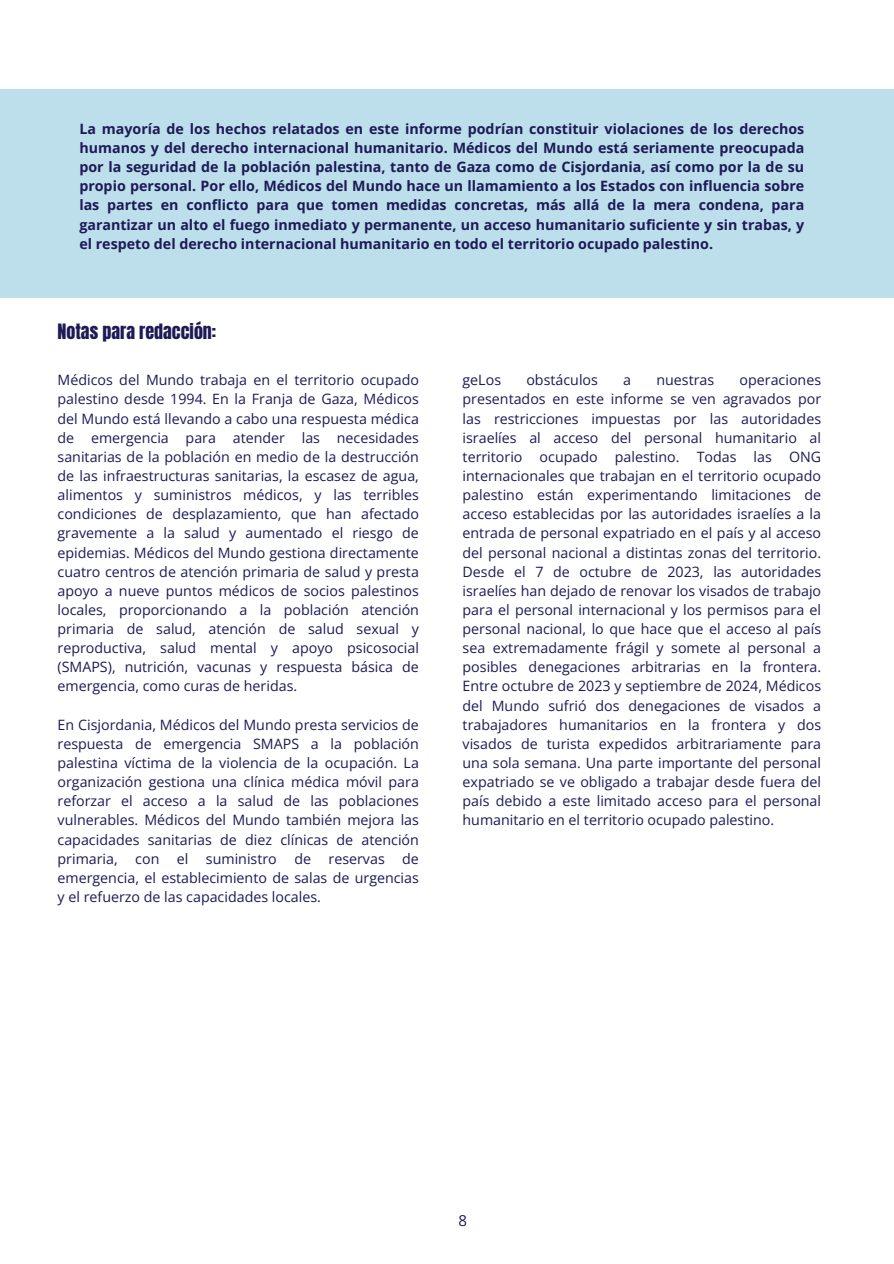
<style>
.page{position:relative;width:894px;height:1264px;background:#fff}
.page>*{position:absolute;margin:0;border:0;box-sizing:border-box;transform-origin:0 0}
.t1{font:18px "Anton";color:#1d1a55}
.t2{font:15px "Open Sans";color:#1d1a55}
.t3{font:14.25px/19.2px "Open Sans";color:#1d1a55;text-align:justify}
.t4{font:700 14.25px/19.2px "Open Sans";color:#1d1a55;text-align:justify}
</style>
<div class="page">
<div style="left:0;top:89px;width:893px;height:209px;background:#bddfec"></div>
<h2 class="t4" style="left:79px;top:119px;width:726px">La mayoría de los hechos relatados en este informe podrían constituir violaciones de los derechos humanos y del derecho internacional humanitario. Médicos del Mundo está seriamente preocupada por la seguridad de la población palestina, tanto de Gaza como de Cisjordania, así como por la de su propio personal. Por ello, Médicos del Mundo hace un llamamiento a los Estados con influencia sobre las partes en conflicto para que tomen medidas concretas, más allá de la mera condena, para garantizar un alto el fuego inmediato y permanente, un acceso humanitario suficiente y sin trabas, y el respeto del derecho internacional humanitario en todo el territorio ocupado palestino.</h2>
<p class="t1" style="left:58px;top:318px;width:160px">Notas para redacción:</p>
<h1 class="t3" style="left:58px;top:370px;width:363px">Médicos del Mundo trabaja en el territorio ocupado palestino desde 1994. En la Franja de Gaza, Médicos del Mundo está llevando a cabo una respuesta médica de emergencia para atender las necesidades sanitarias de la población en medio de la destrucción de las infraestructuras sanitarias, la escasez de agua, alimentos y suministros médicos, y las terribles condiciones de desplazamiento, que han afectado gravemente a la salud y aumentado el riesgo de epidemias. Médicos del Mundo gestiona directamente cuatro centros de atención primaria de salud y presta apoyo a nueve puntos médicos de socios palestinos locales, proporcionando a la población atención primaria de salud, atención de salud sexual y reproductiva, salud mental y apoyo psicosocial (SMAPS), nutrición, vacunas y respuesta básica de emergencia, como curas de heridas.</h1>
<p class="t3" style="left:58px;top:714px;width:363px">En Cisjordania, Médicos del Mundo presta servicios de respuesta de emergencia SMAPS a la población palestina víctima de la violencia de la ocupación. La organización gestiona una clínica médica móvil para reforzar el acceso a la salud de las poblaciones vulnerables. Médicos del Mundo también mejora las capacidades sanitarias de diez clínicas de atención primaria, con el suministro de reservas de emergencia, el establecimiento de salas de urgencias y el refuerzo de las capacidades locales.</p>
<p class="t3" style="left:462px;top:370px;width:40px">geLos</p>
<p class="t3" style="left:526px;top:370px;width:73px">obstáculos</p>
<p class="t3" style="left:623px;top:370px;width:9px">a</p>
<p class="t3" style="left:656px;top:370px;width:59px">nuestras</p>
<p class="t3" style="left:462px;top:370px;width:360px;text-indent:277px">operaciones presentados en este informe se ven agravados por las restricciones impuestas por las autoridades israelíes al acceso del personal humanitario al territorio ocupado palestino. Todas las ONG internacionales que trabajan en el territorio ocupado palestino están experimentando limitaciones de acceso establecidas por las autoridades israelíes a la entrada de personal expatriado en el país y al acceso del personal nacional a distintas zonas del territorio.<br>Desde el 7 de octubre de 2023, las autoridades israelíes han dejado de renovar los visados de trabajo para el personal internacional y los permisos para el personal nacional, lo que hace que el acceso al país sea extremadamente frágil y somete al personal a posibles denegaciones arbitrarias en la frontera.<br>Entre octubre de 2023 y septiembre de 2024, Médicos del Mundo sufrió dos denegaciones de visados a trabajadores humanitarios en la frontera y dos visados de turista expedidos arbitrariamente para una sola semana. Una parte importante del personal expatriado se ve obligado a trabajar desde fuera del país debido a este limitado acceso para el personal humanitario en el territorio ocupado palestino.</p>
<p class="t2" style="left:458px;top:1209px;width:10px">8</p>
</div>
